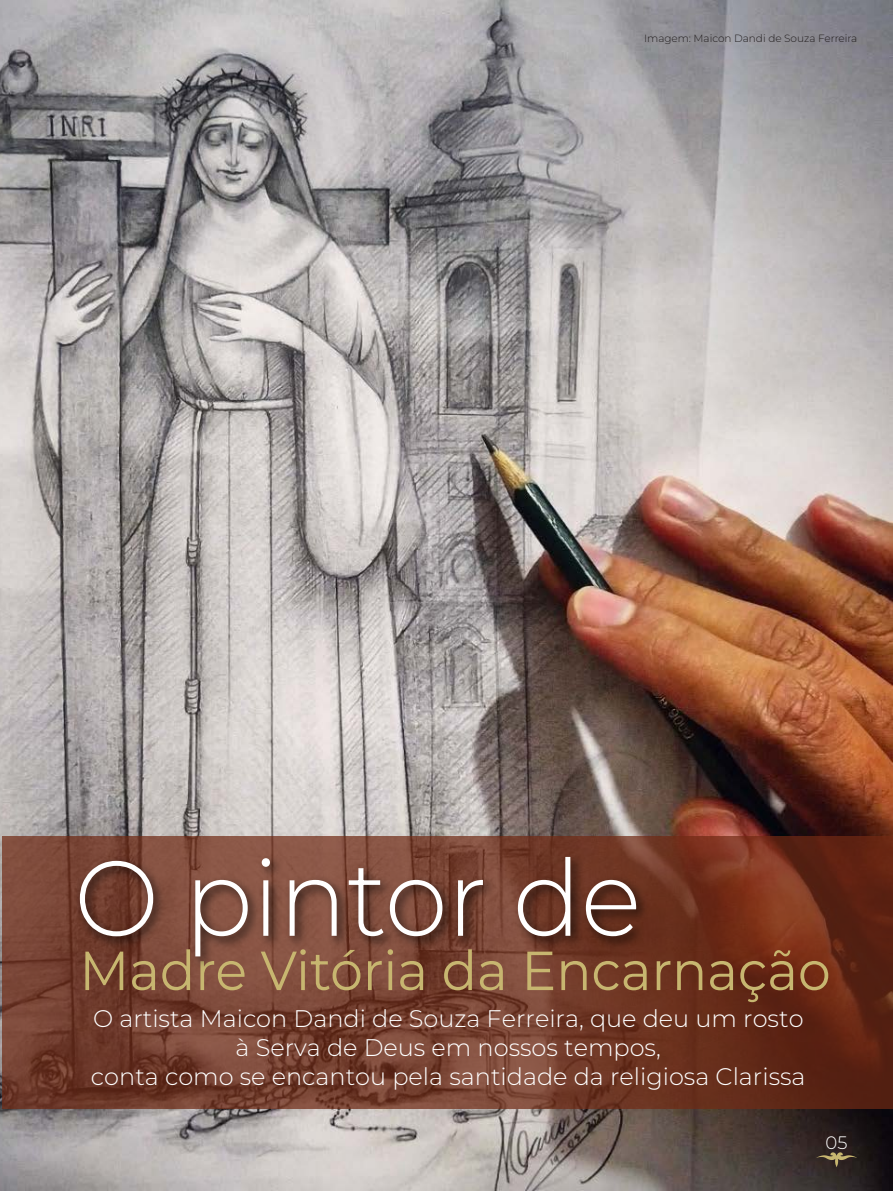
<style>
.page{position:relative;width:893px;height:1191px;background:#fff}
.page>*{position:absolute;margin:0;border:0;box-sizing:border-box;transform-origin:0 0}
.t1{font:100 106.2px "Montserrat";color:#fff;scale:.95 1}
.t2{font:100 54.9px "Montserrat";color:#c7b670;scale:.95 1}
.t3{font:100 24px/28.8px "Montserrat";color:#fff;text-align:center}
.t4{font:100 18px "Montserrat";color:#fff}
.t5{font:100 10.5px "Montserrat";letter-spacing:-.005em;color:#231f20}
</style>
<div class="page">
<img style="left:0;top:0;width:893px;height:1191px">
<svg style="left:816px;top:1152px;width:41px;height:15px"></svg>
<svg style="left:2px;top:836px;width:891px;height:272px;background:#6e3626"></svg>
<img style="left:65px;top:837px;width:593px;height:143px">
<p class="t5" style="left:644px;top:31px;width:215px">Imagem: Maicon Dandi de Souza Ferreira</p>
<h1 class="t1" style="left:74px;top:827px;width:598px">O pintor de</h1>
<h2 class="t2" style="left:79px;top:934px;width:792px">Madre Vitória da Encarnação</h2>
<p class="t3" style="left:91px;top:1003px;width:716px">O artista Maicon Dandi de Souza Ferreira, que deu um rosto à Serva de Deus em nossos tempos,<br>conta como se encantou pela santidade da religiosa Clarissa</p>
<p class="t4" style="left:826px;top:1130px;width:23px">05</p>
</div>
